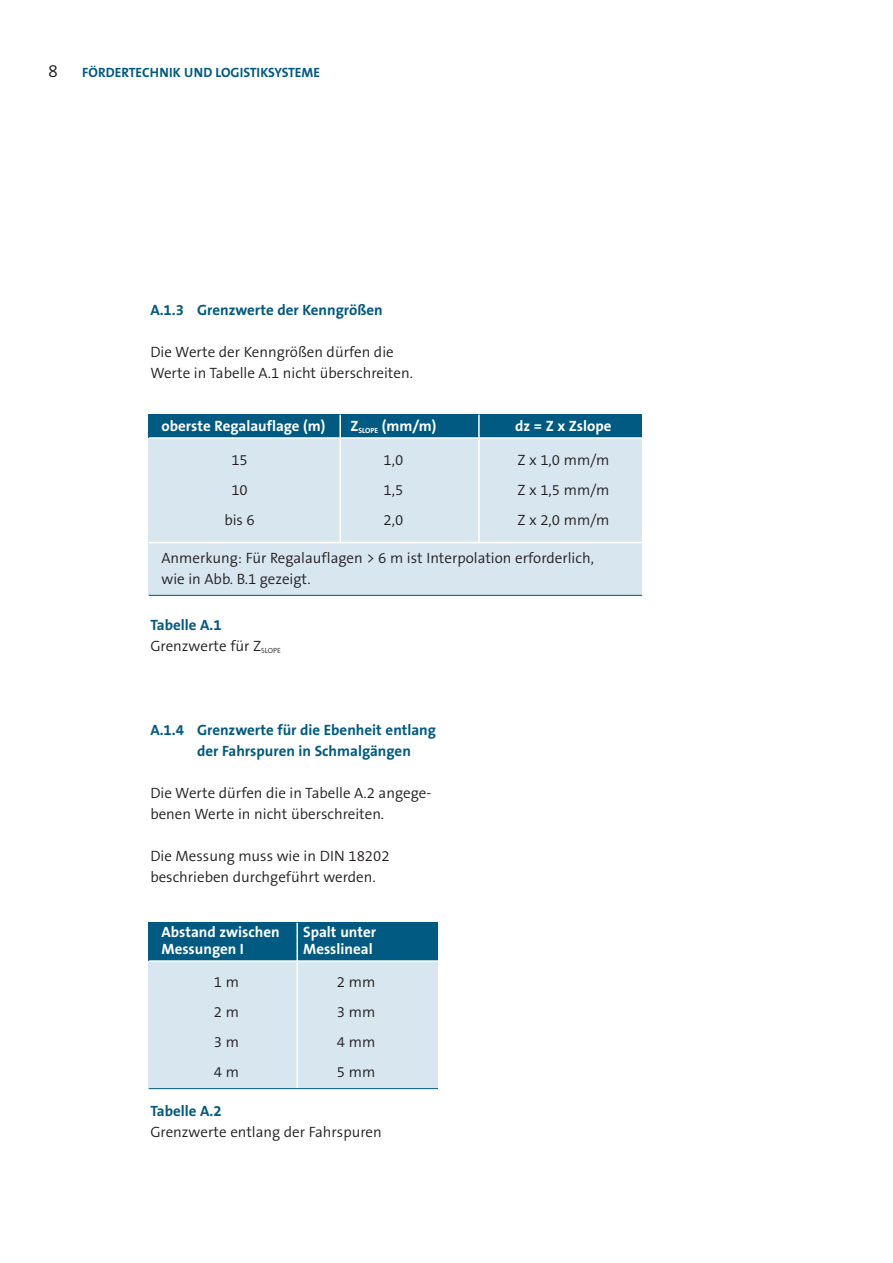
<style>
.page{position:relative;width:893px;height:1263px;background:#fff}
.page>*{position:absolute;margin:0;border:0;box-sizing:border-box;transform-origin:0 0}
.t1{font:300 18px "The Sans B4";color:#231f20}
.t2{font:300 15px/21px "The Sans B4";color:#231f20}
.t3{font:700 15px/21px "The Sans B7";color:#005a81}
.t4{font:700 15px/16.5px "The Sans B7";color:#fff}
.t5{font:700 13.5px "The Sans B7";color:#005a81}
</style>
<div class="page">
<div style="left:149px;top:438px;width:493px;height:157px;background:#d8e6ef"></div>
<div style="left:149px;top:415px;width:493px;height:23px;background:#005a81"></div>
<hr style="left:149px;top:437px;width:493px;height:2px;background:#fff">
<hr style="left:149px;top:542px;width:493px;height:1px;background:#fff">
<hr style="left:149px;top:595px;width:493px;height:1px;background:#005a81">
<hr style="left:339px;top:415px;width:2px;height:127px;background:#fff">
<hr style="left:478px;top:415px;width:2px;height:127px;background:#fff">
<div style="left:149px;top:923px;width:289px;height:166px;background:#d8e6ef"></div>
<div style="left:149px;top:923px;width:289px;height:38px;background:#005a81"></div>
<hr style="left:149px;top:960px;width:289px;height:2px;background:#fff">
<hr style="left:296px;top:923px;width:2px;height:168px;background:#fff">
<hr style="left:149px;top:1088px;width:289px;height:1px;background:#005a81">
<p class="t1" style="left:48px;top:62px;width:11px">8</p>
<p class="t5" style="left:82px;top:65px;width:239px">FÖRDERTECHNIK UND LOGISTIKSYSTEME</p>
<p class="t3" style="left:150px;top:300px;width:234px">A.1.3 Grenzwerte der Kenngrößen</p>
<p class="t2" style="left:150px;top:342px;width:264px">Die Werte der Kenngrößen dürfen die<br>Werte in Tabelle A.1 nicht überschreiten.</p>
<p class="t4" style="left:161px;top:418px;width:165px">oberste Regalauflage (m)</p>
<p class="t4" style="left:350px;top:418px;width:88px">Z<sub>SLOPE</sub> (mm/m)</p>
<p class="t4" style="left:515px;top:418px;width:98px">dz = Z x Zslope</p>
<p class="t2" style="left:231px;top:450px;width:18px">15</p>
<p class="t2" style="left:384px;top:450px;width:21px">1,0</p>
<p class="t2" style="left:517px;top:450px;width:94px">Z x 1,0 mm/m</p>
<p class="t2" style="left:231px;top:480px;width:18px">10</p>
<p class="t2" style="left:384px;top:480px;width:21px">1,5</p>
<p class="t2" style="left:517px;top:480px;width:94px">Z x 1,5 mm/m</p>
<p class="t2" style="left:224px;top:510px;width:32px">bis 6</p>
<p class="t2" style="left:384px;top:510px;width:21px">2,0</p>
<p class="t2" style="left:517px;top:510px;width:94px">Z x 2,0 mm/m</p>
<p class="t2" style="left:161px;top:547px;width:434px">Anmerkung: Für Regalauflagen &gt; 6 m ist Interpolation erforderlich, wie in Abb. B.1 gezeigt.</p>
<p class="t3" style="left:150px;top:615px;width:73px">Tabelle A.1</p>
<p class="t2" style="left:150px;top:636px;width:132px">Grenzwerte für Z<sub>SLOPE</sub></p>
<p class="t3" style="left:197px;top:720px;width:240px;text-indent:-47px">A.1.4 Grenzwerte für die Ebenheit entlang der Fahrspuren in Schmalgängen</p>
<p class="t2" style="left:150px;top:783px;width:282px">Die Werte dürfen die in Tabelle A.2 angege&shy;benen Werte in nicht überschreiten.</p>
<p class="t2" style="left:150px;top:846px;width:241px">Die Messung muss wie in DIN 18202 beschrieben durchgeführt werden.</p>
<p class="t4" style="left:161px;top:924px;width:120px">Abstand zwischen<br>Messungen I</p>
<p class="t2" style="left:214px;top:972px;width:27px">1m</p>
<p class="t2" style="left:337px;top:972px;width:40px">2 mm</p>
<p class="t2" style="left:214px;top:1002px;width:27px">2m</p>
<p class="t2" style="left:337px;top:1002px;width:40px">3 mm</p>
<p class="t2" style="left:214px;top:1032px;width:27px">3m</p>
<p class="t2" style="left:337px;top:1032px;width:40px">4 mm</p>
<p class="t2" style="left:214px;top:1062px;width:27px">4m</p>
<p class="t2" style="left:337px;top:1062px;width:40px">5 mm</p>
<p class="t4" style="left:303px;top:924px;width:74px">Spalt unter<br>Messlineal</p>
<p class="t3" style="left:150px;top:1100px;width:73px">Tabelle A.2</p>
<p class="t2" style="left:150px;top:1121px;width:233px">Grenzwerte entlang der Fahrspuren</p>
</div>
